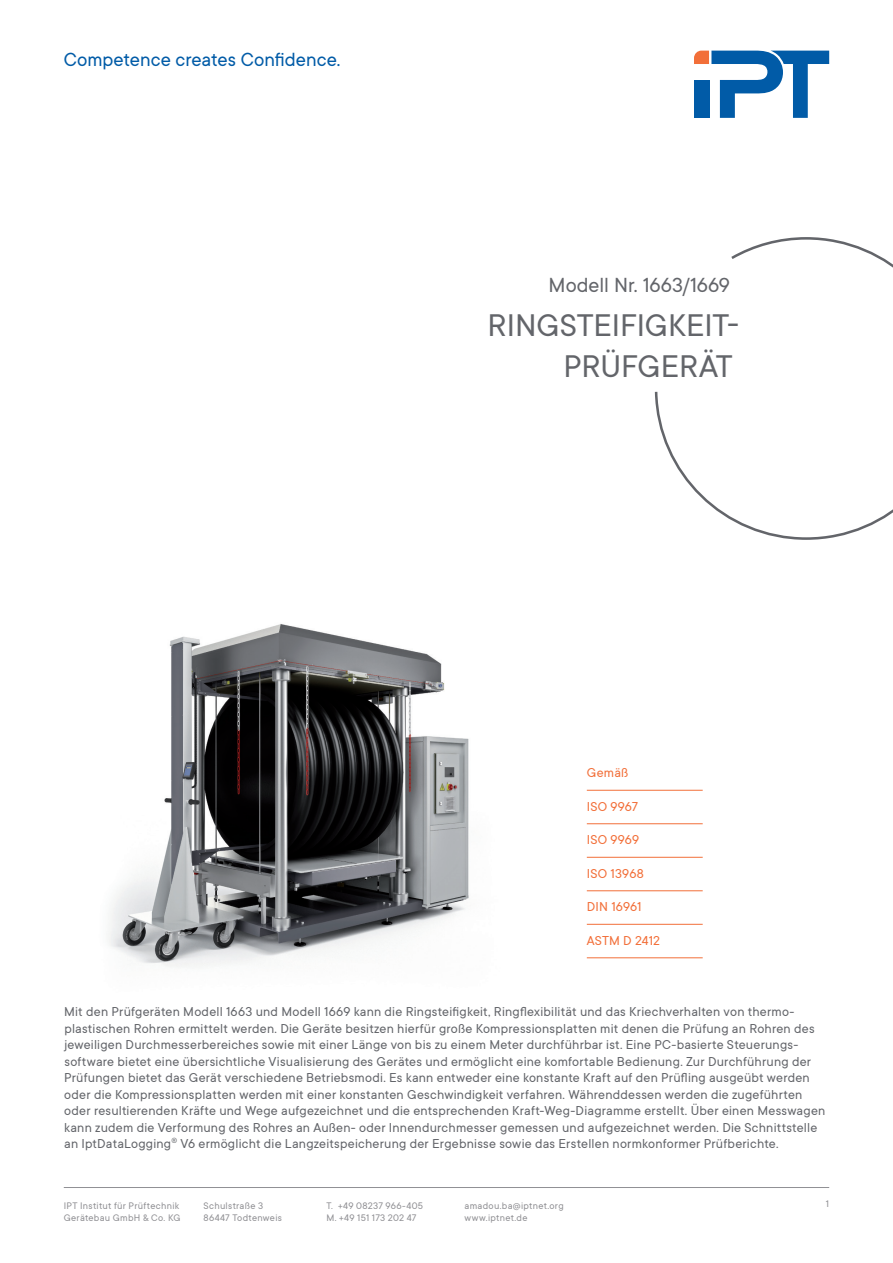
<style>
.page{position:relative;width:893px;height:1263px;background:#fff}
.page>*{position:absolute;margin:0;border:0;box-sizing:border-box;transform-origin:0 0}
.IPT_23PT_Versal_Prod{font:34.5px/40.5px "TT Commons";color:#63656a;text-align:right}
.IPT_15PT_Modellnumme{font:22.5px "TT Commons";color:#63656a}
.t1{font:21px "TT Commons";color:#015ba7}
.IPT_9_5PT_Grundschri{font:14.25px/16.5px "TT Commons";letter-spacing:.015em;color:#63656a}
.IPT_9_5PT_Iso_Orange{font:14.25px "TT Commons";letter-spacing:.015em;color:#f26f39}
.t2{font:10.5px/12.8px "TT Commons";letter-spacing:.025em;color:#909094}
</style>
<div class="page">
<hr style="left:64px;top:1187px;width:765px;height:1px;background:#909094">
<img style="left:109px;top:624px;width:360px;height:343px">
<hr style="left:587px;top:790px;width:116px;height:1px;background:#f26f39">
<hr style="left:587px;top:823px;width:116px;height:1px;background:#f26f39">
<hr style="left:587px;top:857px;width:116px;height:1px;background:#f26f39">
<hr style="left:587px;top:890px;width:116px;height:1px;background:#f26f39">
<hr style="left:587px;top:924px;width:116px;height:1px;background:#f26f39">
<hr style="left:587px;top:957px;width:116px;height:1px;background:#f26f39">
<svg style="left:694px;top:51px;width:135px;height:67px"></svg>
<svg style="left:654px;top:237px;width:239px;height:303px"></svg>
<p class="t1" style="left:64px;top:46px;width:278px">Competence creates Confidence.</p>
<p class="IPT_15PT_Modellnumme" style="left:548px;top:271px;width:183px">Modell Nr. 1663/1669</p>
<p class="IPT_23PT_Versal_Prod" style="left:488px;top:304px;width:253px">RINGSTEIFIGKEIT-<br>PRÜFGERÄT</p>
<p class="IPT_9_5PT_Iso_Orange" style="left:587px;top:764px;width:43px">Gemäß</p>
<p class="IPT_9_5PT_Iso_Orange" style="left:587px;top:797px;width:53px">ISO 9967</p>
<p class="IPT_9_5PT_Iso_Orange" style="left:587px;top:831px;width:54px">ISO 9969</p>
<p class="IPT_9_5PT_Iso_Orange" style="left:587px;top:864px;width:58px">ISO 13968</p>
<p class="IPT_9_5PT_Iso_Orange" style="left:587px;top:898px;width:56px">DIN 16961</p>
<p class="IPT_9_5PT_Iso_Orange" style="left:587px;top:931px;width:75px">ASTM D 2412</p>
<p class="IPT_9_5PT_Grundschri" style="left:64px;top:1003px;width:763px">Mit den Prüfgeräten Modell 1663 und Modell 1669 kann die Ringsteifigkeit, Ringflexibilität und das Kriechverhalten von thermo&shy;plastischen Rohren ermittelt werden. Die Geräte besitzen hierfür große Kompressionsplatten mit denen die Prüfung an Rohren des jeweiligen Durchmesserbereiches sowie mit einer Länge von bis zu einem Meter durchführbar ist. Eine PC-basierte Steuerungs&shy;software bietet eine übersichtliche Visualisierung des Gerätes und ermöglicht eine komfortable Bedienung. Zur Durchführung der Prüfungen bietet das Gerät verschiedene Betriebsmodi. Es kann entweder eine konstante Kraft auf den Prüfling ausgeübt werden oder die Kompressionsplatten werden mit einer konstanten Geschwindigkeit verfahren. Währenddessen werden die zugeführten oder resultierenden Kräfte und Wege aufgezeichnet und die entsprechenden Kraft-Weg-Diagramme erstellt. Über einen Messwagen kann zudem die Verformung des Rohres an Außen- oder Innendurchmesser gemessen und aufgezeichnet werden. Die Schnittstelle an IptDataLogging<sup>®</sup> V6 ermöglicht die Langzeitspeicherung der Ergebnisse sowie das Erstellen normkonformer Prüfberichte.</p>
<p class="t2" style="left:64px;top:1198px;width:117px">IPT Institut für Prüftechnik</p>
<p class="t2" style="left:826px;top:1197px;width:5px">1</p>
<p class="t2" style="left:64px;top:1211px;width:118px">Gerätebau GmbH &amp; Co. KG</p>
<p class="t2" style="left:204px;top:1198px;width:80px">Schulstraße 3<br>86447 Todtenweis</p>
<p class="t2" style="left:326px;top:1198px;width:98px">T. +49 08237 966-405<br>M. +49 151 173 202 47</p>
<p class="t2" style="left:465px;top:1198px;width:101px">amadou.ba@iptnet.org www.iptnet.de</p>
</div>
